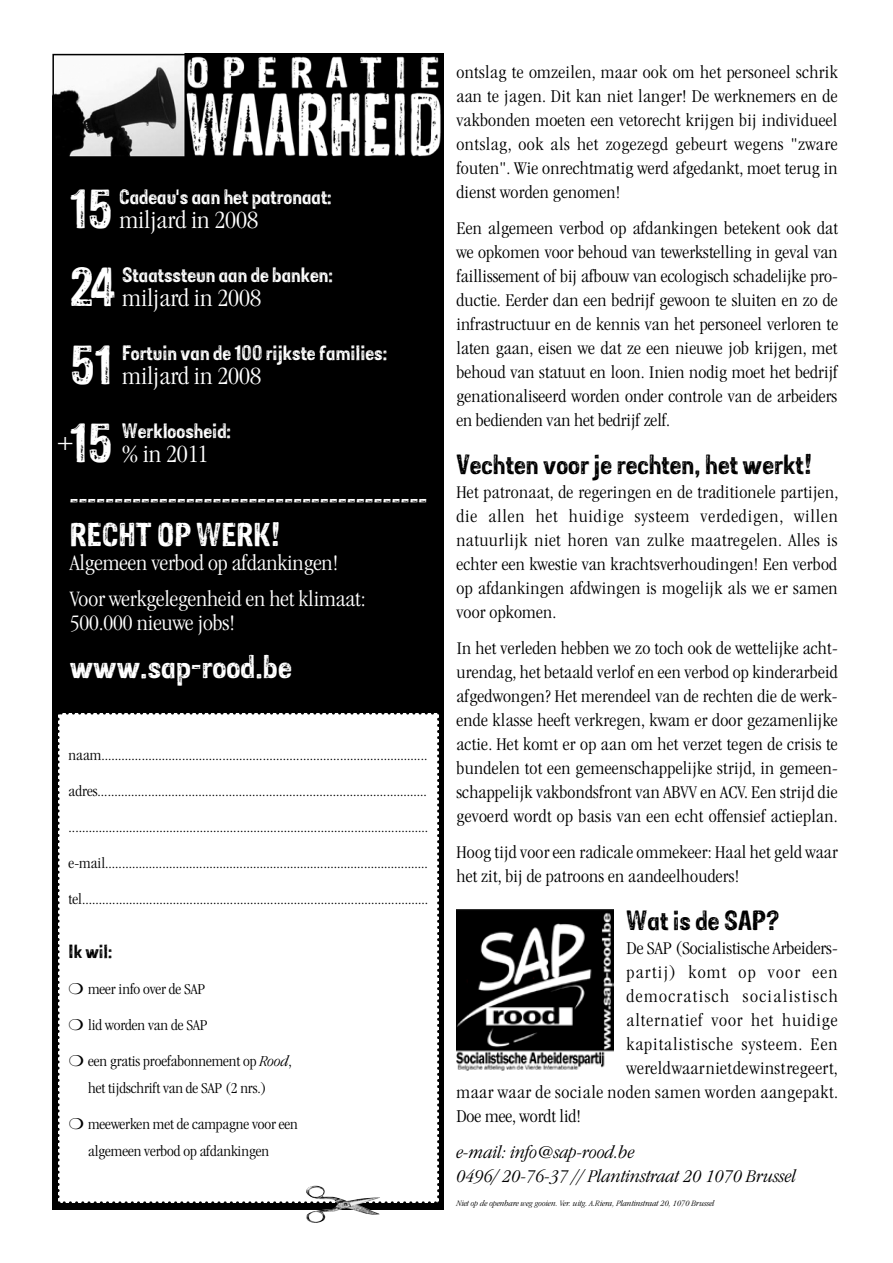
<style>
.page{position:relative;width:893px;height:1263px;background:#fff}
.page>*{position:absolute;margin:0;border:0;box-sizing:border-box;transform-origin:0 0}
.t1{font:27px "Sans Culottes";color:#fff;scale:1.11 1}
.t2{font:300 condensed 25.65px "ITC Garamond Std";letter-spacing:-.005em;color:#fff;scale:1.11 1}
.t3{font:300 condensed 22.8px/36px "ITC Garamond Std";letter-spacing:-.005em;color:#fff;scale:1.11 1}
.t4{font:22.8px "Sans Culottes";color:#000;scale:1.11 1}
.t5{font:22.8px "Sans Culottes";color:#fff;scale:1.11 1}
.t6{font:300 condensed 18.6px/24px "ITC Garamond Std";letter-spacing:.015em;color:#000;text-align:justify;scale:1.11 1}
.t7{font:italic 300 condensed 18.6px/24px "ITC Garamond Std";color:#000;scale:1.11 1}
.t8{font:300 condensed 18.6px "ITC Garamond Std";letter-spacing:.045em;color:#000;scale:1.11 1}
.t9{font:300 condensed 18.6px "ITC Garamond Std";letter-spacing:.065em;color:#000;scale:1.11 1}
.t10{font:300 condensed 18.6px "ITC Garamond Std";letter-spacing:.06em;color:#000;scale:1.11 1}
.t11{font:17.1px "Sans Culottes";color:#fff;scale:1.11 1}
.t12{font:300 condensed 15.6px/27px "ITC Garamond Std";letter-spacing:-.005em;color:#000;text-align:center;scale:1.11 1}
.t13{font:15.6px "Sans Culottes";color:#000;scale:1.11 1}
.t14{font:italic 300 condensed 8.55px "ITC Garamond Std";color:#000;scale:1.11 1}
.s1{font-family:"Sans Culottes";font-weight:400;font-stretch:normal;font-size:45px}
.s2{font-style:italic}
</style>
<div class="page">
<img style="left:55px;top:57px;width:385px;height:1149px">
<svg style="left:57px;top:711px;width:383px;height:493px"></svg>
<img style="left:457px;top:909px;width:156px;height:162px">
<img style="left:306px;top:1186px;width:74px;height:37px">
<h2 class="t2" style="left:70px;top:206px;width:171px"><span class="s1">15</span> miljard in 2008</h2>
<p class="t11" style="left:122px;top:262px;width:192px">Staatssteun aan de banken:</p>
<p class="t11" style="left:119px;top:184px;width:193px">Cadeau's aan het patronaat:</p>
<h2 class="t2" style="left:70px;top:284px;width:174px"><span class="s1">24</span> miljard in 2008</h2>
<p class="t11" style="left:122px;top:340px;width:240px">Fortuin van de 100 rijkste families:</p>
<h2 class="t2" style="left:70px;top:362px;width:174px"><span class="s1">51</span> miljard in 2008</h2>
<p class="t11" style="left:122px;top:418px;width:100px">Werkloosheid:</p>
<h2 class="t2" style="left:70px;top:440px;width:126px"><span class="s1">15</span> % in 2011</h2>
<p class="t5" style="left:70px;top:484px;width:324px">----------------------------------------</p>
<h1 class="t1" style="left:70px;top:515px;width:191px">RECHT OP WERK!</h1>
<p class="t3" style="left:70px;top:545px;width:268px">Algemeen verbod op afdankingen!<br>Voor werkgelegenheid en het klimaat:</p>
<p class="t3" style="left:70px;top:605px;width:150px">500.000 nieuwe jobs!</p>
<h1 class="t1" style="left:70px;top:647px;width:202px">www.sap-rood.be</h1>
<h2 class="t2" style="left:57px;top:428px;width:17px">+</h2>
<p class="t12" style="left:69px;top:741px;width:325px">naam.................................................................................................</p>
<p class="t12" style="left:69px;top:777px;width:324px">adres..................................................................................................</p>
<p class="t12" style="left:69px;top:813px;width:325px">...........................................................................................................</p>
<p class="t12" style="left:69px;top:849px;width:325px">e-mail................................................................................................</p>
<p class="t12" style="left:69px;top:885px;width:326px">tel.......................................................................................................</p>
<p class="t13" style="left:69px;top:939px;width:41px">Ik wil:</p>
<p class="t12" style="left:69px;top:975px;width:125px">❍ meer info over de SAP</p>
<p class="t12" style="left:69px;top:1011px;width:126px">❍ lid worden van de SAP</p>
<p class="t12" style="left:69px;top:1047px;width:202px">❍ een gratis proefabonnement op <span class="s2">Rood</span>, het tijdschrift van de SAP (2 nrs.)</p>
<p class="t12" style="left:69px;top:1110px;width:208px">❍ meewerken met de campagne voor een algemeen verbod op afdankingen</p>
<p class="t6" style="left:456px;top:60px;width:345px">ontslag te omzeilen, maar ook om het personeel schrik aan te jagen. Dit kan niet langer! De werknemers en de vakbonden moeten een vetorecht krijgen bij individueel ontslag, ook als het zogezegd gebeurt wegens "zware fouten". Wie onrechtmatig werd afgedankt, moet terug in dienst worden genomen!</p>
<p class="t6" style="left:456px;top:216px;width:345px">Een algemeen verbod op afdankingen betekent ook dat we opkomen voor behoud van tewerkstelling in geval van faillissement of bij afbouw van ecologisch schadelijke pro&shy;ductie. Eerder dan een bedrijf gewoon te sluiten en zo de infrastructuur en de kennis van het personeel verloren te laten gaan, eisen we dat ze een nieuwe job krijgen, met behoud van statuut en loon. Inien nodig moet het bedrijf genationaliseerd worden onder controle van de arbeiders en bedienden van het bedrijf zelf.</p>
<p class="t4" style="left:456px;top:448px;width:322px">Vechten voor je rechten, het werkt!</p>
<p class="t6" style="left:456px;top:480px;width:346px">Het patronaat, de regeringen en de traditionele partijen, die allen het huidige systeem verdedigen, willen natuurlijk niet horen van zulke maatregelen. Alles is echter een kwestie van krachtsverhoudingen! Een verbod op afdankingen afdwingen is mogelijk als we er samen voor opkomen.</p>
<p class="t6" style="left:456px;top:636px;width:345px">In het verleden hebben we zo toch ook de wettelijke acht&shy;urendag, het betaald verlof en een verbod op kinderarbeid afgedwongen? Het merendeel van de rechten die de werk&shy;ende klasse heeft verkregen, kwam er door gezamenlijke actie. Het komt er op aan om het verzet tegen de crisis te bundelen tot een gemeenschappelijke strijd, in gemeen&shy;schappelijk vakbondsfront van ABVV en ACV. Een strijd die gevoerd wordt op basis van een echt offensief actieplan.</p>
<p class="t6" style="left:456px;top:840px;width:345px">Hoog tijd voor een radicale ommekeer: Haal het geld waar het zit, bij de patroons en aandeelhouders!</p>
<p class="t4" style="left:626px;top:904px;width:139px">Wat is de SAP?</p>
<p class="t6" style="left:626px;top:936px;width:192px">De SAP (Socialistische Arbeiders-</p>
<p class="t10" style="left:626px;top:962px;width:192px">partij) komt op voor een</p>
<p class="t9" style="left:626px;top:986px;width:192px">democratisch socialistisch</p>
<p class="t8" style="left:626px;top:1010px;width:192px">alternatief voor het huidige</p>
<p class="t8" style="left:626px;top:1034px;width:192px">kapitalistische systeem. Een</p>
<p class="t6" style="left:626px;top:1056px;width:192px">wereld waar niet de winst regeert,</p>
<p class="t6" style="left:456px;top:1080px;width:345px">maar waar de sociale noden samen worden aangepakt.</p>
<p class="t6" style="left:456px;top:1104px;width:114px">Doe mee, wordt lid!</p>
<p class="t7" style="left:456px;top:1140px;width:308px">e-mail: info@sap-rood.be<br>0496/ 20-76-37 // Plantinstraat 20 1070 Brussel</p>
<p class="t14" style="left:456px;top:1199px;width:234px">Niet op de openbare weg gooien. Ver. uitg. A.Riera, Plantinstraat 20, 1070 Brussel</p>
</div>
